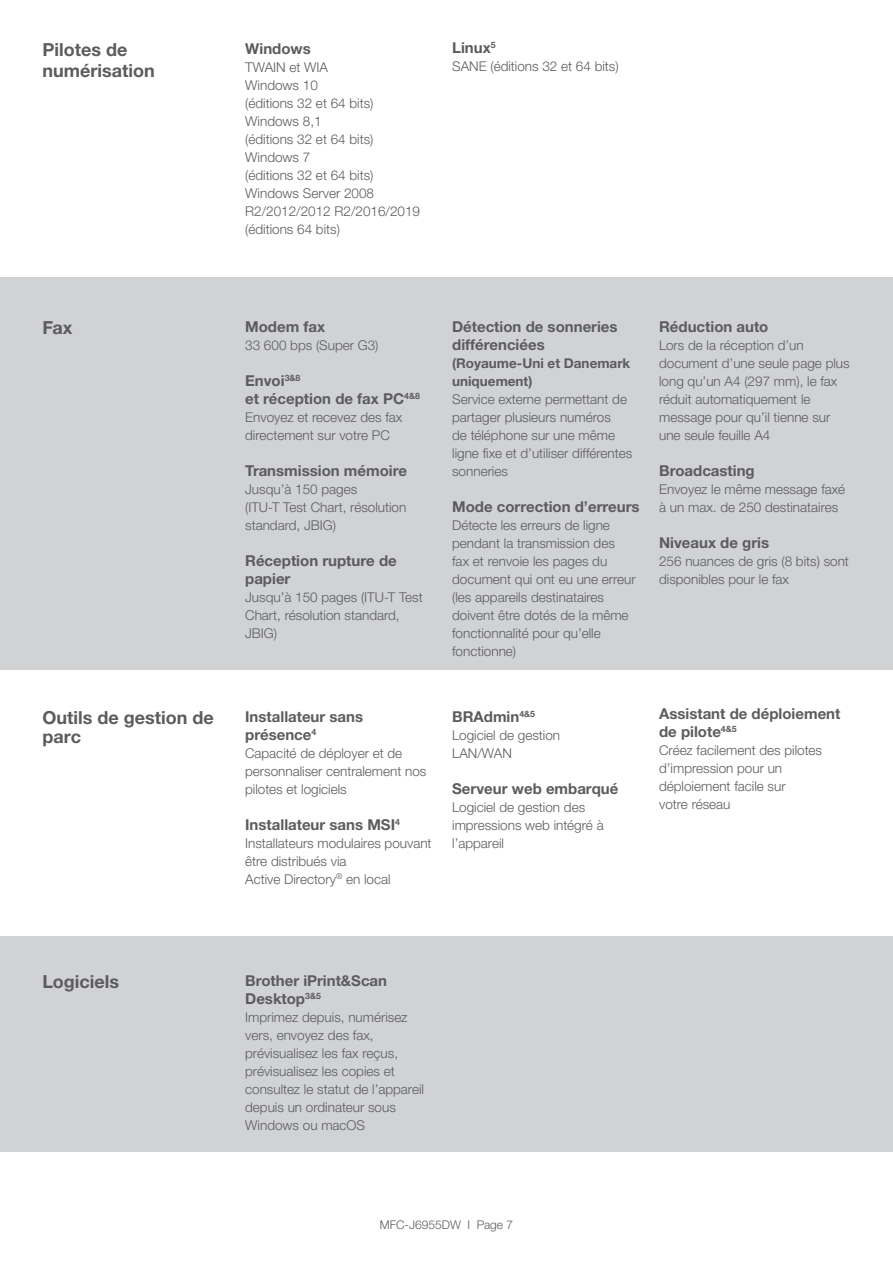
<style>
.page{position:relative;width:893px;height:1263px;background:#fff}
.page>*{position:absolute;margin:0;border:0;box-sizing:border-box;transform-origin:0 0}
.t1{font:700 18px/21px "Helvetica Neue LTW1 G";color:#5c5c5f}
.t2{font:700 15px/18px "Helvetica Neue LTW1 G";color:#5c5c5f}
.t3{font:300 13.5px/18px "Helvetica Neue LTW1 G";color:#5c5c5f}
.t4{font:700 13.5px/18px "Helvetica Neue LTW1 G";color:#5c5c5f}
.t5{font:300 12px "Helvetica Neue LTW1 G";color:#5c5c5f}
</style>
<div class="page">
<div style="left:0;top:277px;width:893px;height:393px;background:#d1d2d4"></div>
<div style="left:0;top:936px;width:893px;height:216px;background:#d1d2d4"></div>
<h1 class="t1" style="left:43px;top:39px;width:114px">Pilotes de numérisation</h1>
<p class="t2" style="left:245px;top:40px;width:67px">Windows</p>
<p class="t3" style="left:245px;top:58px;width:176px">TWAIN et WIA<br>Windows 10<br>(éditions 32 et 64 bits)<br>Windows 8,1<br>(éditions 32 et 64 bits)<br>Windows 7<br>(éditions 32 et 64 bits)<br>Windows Server 2008<br>R2/2012/2012 R2/2016/2019 (éditions 64 bits)</p>
<p class="t2" style="left:452px;top:39px;width:45px">Linux<sup>5</sup></p>
<p class="t3" style="left:452px;top:57px;width:168px">SANE (éditions 32 et 64 bits)</p>
<h1 class="t1" style="left:43px;top:317px;width:31px">Fax</h1>
<p class="t2" style="left:245px;top:317px;width:81px">Modem fax</p>
<p class="t3" style="left:245px;top:336px;width:135px">33 600 bps (Super G3)</p>
<p class="t2" style="left:245px;top:371px;width:176px">Envoi<sup>3&amp;8<br></sup>et réception de fax PC<sup>4&amp;8</sup></p>
<p class="t3" style="left:245px;top:408px;width:159px">Envoyez et recevez des fax directement sur votre PC</p>
<p class="t2" style="left:245px;top:461px;width:163px">Transmission mémoire</p>
<p class="t3" style="left:245px;top:480px;width:163px">Jusqu’à 150 pages<br>(ITU-T Test Chart, résolution standard, JBIG)</p>
<p class="t2" style="left:245px;top:551px;width:153px">Réception rupture de papier</p>
<p class="t3" style="left:245px;top:588px;width:179px">Jusqu’à 150 pages (ITU-T Test<br>Chart, résolution standard,<br>JBIG)</p>
<h1 class="t1" style="left:43px;top:707px;width:173px;line-height:19.5px">Outils de gestion de parc</h1>
<p class="t2" style="left:245px;top:707px;width:119px">Installateur sans présence<sup>4</sup></p>
<p class="t3" style="left:245px;top:744px;width:183px">Capacité de déployer et de personnaliser centralement nos pilotes et logiciels</p>
<p class="t2" style="left:245px;top:815px;width:156px">Installateur sans MSI<sup>4</sup></p>
<p class="t3" style="left:245px;top:834px;width:188px">Installateurs modulaires pouvant être distribués via<br>Active Directory<sup>®</sup> en local</p>
<p class="t2" style="left:452px;top:317px;width:167px">Détection de sonneries différenciées</p>
<p class="t4" style="left:452px;top:354px;width:180px">(Royaume-Uni et Danemark uniquement)</p>
<p class="t3" style="left:452px;top:390px;width:181px">Service externe permettant de partager plusieurs numéros<br>de téléphone sur une même ligne fixe et d’utiliser différentes sonneries</p>
<p class="t2" style="left:452px;top:497px;width:189px">Mode correction d’erreurs</p>
<p class="t3" style="left:452px;top:516px;width:185px">Détecte les erreurs de ligne pendant la transmission des<br>fax et renvoie les pages du document qui ont eu une erreur (les appareils destinataires doivent être dotés de la même fonctionnalité pour qu’elle fonctionne)</p>
<p class="t2" style="left:659px;top:317px;width:111px">Réduction auto</p>
<p class="t3" style="left:659px;top:336px;width:192px">Lors de la réception d’un document d’une seule page plus long qu’un A4 (297 mm), le fax réduit automatiquement le message pour qu’il tienne sur une seule feuille A4</p>
<p class="t2" style="left:659px;top:461px;width:97px">Broadcasting</p>
<p class="t3" style="left:659px;top:480px;width:188px">Envoyez le même message faxé à un max. de 250 destinataires</p>
<p class="t2" style="left:659px;top:533px;width:111px">Niveaux de gris</p>
<p class="t3" style="left:659px;top:552px;width:191px">256 nuances de gris (8 bits) sont disponibles pour le fax</p>
<p class="t2" style="left:452px;top:707px;width:84px">BRAdmin<sup>4&amp;5</sup></p>
<p class="t3" style="left:452px;top:726px;width:110px">Logiciel de gestion<br>LAN/WAN</p>
<p class="t2" style="left:452px;top:779px;width:168px">Serveur web embarqué</p>
<p class="t3" style="left:452px;top:798px;width:153px">Logiciel de gestion des impressions web intégré à l’appareil</p>
<p class="t2" style="left:659px;top:705px;width:183px">Assistant de déploiement de pilote<sup>4&amp;5</sup></p>
<p class="t3" style="left:659px;top:741px;width:164px">Créez facilement des pilotes d’impression pour un déploiement facile sur<br>votre réseau</p>
<h1 class="t1" style="left:43px;top:971px;width:78px">Logiciels</h1>
<p class="t2" style="left:245px;top:971px;width:143px">Brother iPrint&amp;Scan<br>Desktop<sup>3&amp;5</sup></p>
<p class="t3" style="left:245px;top:1008px;width:180px">Imprimez depuis, numérisez vers, envoyez des fax, prévisualisez les fax reçus, prévisualisez les copies et consultez le statut de l’appareil depuis un ordinateur sous<br>Windows ou macOS</p>
<p class="t5" style="left:380px;top:1217px;width:135px">MFC-J6955DW I Page 7</p>
</div>
